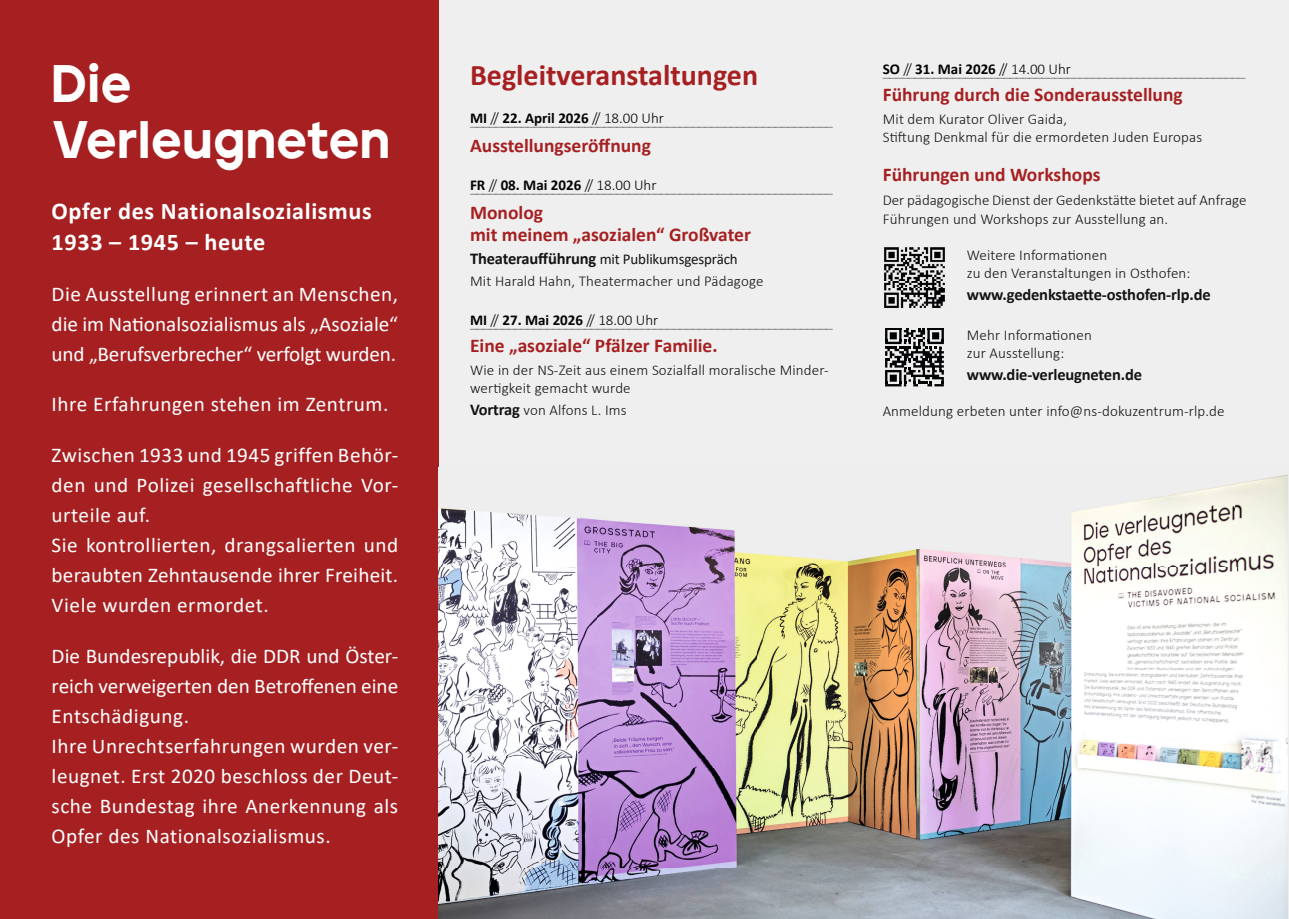
<style>
.page{position:relative;width:1289px;height:919px;background:#fff}
.page>*{position:absolute;margin:0;border:0;box-sizing:border-box;transform-origin:0 0}
.t1{font:900 52.5px/55.5px "Jeko";letter-spacing:.005em;color:#fff;scale:.95 1}
.t2{font:700 30px "Calibri";color:#a62022}
.t3{font:700 24px/31.5px "Calibri";letter-spacing:.025em;color:#fff}
.t4{font:21px/30px "Calibri";letter-spacing:.025em;color:#fff}
.t5{font:700 19.5px/22.5px "Calibri";color:#a62022}
.t6{font:700 16.5px "Calibri";letter-spacing:-.01em;color:#131413}
.t7{font:700 16.5px "Calibri";letter-spacing:-.01em;color:#000}
.t8{font:300 15px/18px "Calibri";letter-spacing:.01em;color:#131413}
.t9{font:300 15px "Calibri";color:#686867}
.t10{font:700 15px "Calibri";color:#010305}
.t11{font:300 15px "Calibri";color:#010305}
.t12{font:300 15px "Calibri";letter-spacing:.01em;color:#000}
.s1{font-weight:300}
.s2{font-weight:700;color:#010305}
.s3{font-weight:700}
.s4{font-weight:700;font-size:16.5px}
.s5{font-weight:400}
</style>
<div class="page">
<div style="left:0;top:0;width:1288px;height:918px;background:#efefef"></div>
<div style="left:0;top:0;width:438px;height:918px;background:#a62022"></div>
<img style="left:884px;top:247px;width:61px;height:61px">
<img style="left:884px;top:249px;width:61px;height:10px">
<img style="left:884px;top:267px;width:61px;height:13px">
<img style="left:884px;top:289px;width:61px;height:14px">
<svg style="left:885px;top:328px;width:59px;height:59px"></svg>
<img style="left:438px;top:475px;width:850px;height:443px">
<h1 class="t1" style="left:52px;top:56px;width:358px">Die<br>Verleugneten</h1>
<p class="t3" style="left:52px;top:195px;width:322px">Opfer des Nationalsozialismus<br>1933 – 1945 – heute</p>
<p class="t4" style="left:52px;top:279px;width:348px;text-align:justify">Die Ausstellung erinnert an Menschen, die im Nationalsozialismus als „Asoziale“ und „Berufsverbrecher“ verfolgt wurden.</p>
<p class="t4" style="left:52px;top:388px;width:338px">Ihre Erfahrungen stehen im Zentrum.</p>
<p class="t4" style="left:52px;top:439px;width:348px">Zwischen 1933 und 1945 griffen Behör&shy;den und Polizei gesellschaftliche Vor&shy;urteile auf.<br>Sie kontrollierten, drangsalierten und beraubten Zehntausende ihrer Freiheit.<br>Viele wurden ermordet.</p>
<p class="t4" style="left:52px;top:640px;width:348px">Die Bundesrepublik, die DDR und Öster&shy;reich verweigerten den Betroffenen eine Entschädigung.<br>Ihre Unrechtserfahrungen wurden ver&shy;leugnet. Erst 2020 beschloss der Deut&shy;sche Bundestag ihre Anerkennung als Opfer des Nationalsozialismus.</p>
<h2 class="t2" style="left:470px;top:54px;width:289px">Begleitveranstaltungen</h2>
<p class="t10" style="left:470px;top:107px;width:195px">MI <span class="s1">//</span> 22. April 2026 <span class="s1">// 18.00 Uhr</span></p>
<p class="t9" style="left:470px;top:110px;width:364px">_________________________________________________________</p>
<p class="t5" style="left:470px;top:134px;width:182px">Ausstellungseröffnung</p>
<p class="t9" style="left:470px;top:177px;width:364px"><span class="s2">F</span>_________________________________________________________</p>
<p class="t11" style="left:477px;top:176px;width:181px"><span class="s3">R</span> // <span class="s3">08. Mai 2026</span> // 18.00 Uhr</p>
<p class="t5" style="left:470px;top:201px;width:282px">Monolog<br>mit meinem „asozialen“ Großvater</p>
<p class="t8" style="left:470px;top:247px;width:295px;line-height:22.5px"><span class="s4">Theateraufführung</span> <span class="s5">mit Publikumsgespräch<br></span>Mit Harald Hahn, Theatermacher und Pädagoge</p>
<p class="t10" style="left:470px;top:309px;width:190px">MI <span class="s1">//</span> 27. Mai 2026 <span class="s1">// 18.00 Uhr</span></p>
<p class="t9" style="left:470px;top:312px;width:364px">_________________________________________________________</p>
<p class="t5" style="left:470px;top:334px;width:249px">Eine „asoziale“ Pfälzer Familie.</p>
<p class="t8" style="left:470px;top:360px;width:360px">Wie in der NS-Zeit aus einem Sozialfall moralische Minder&shy;wertigkeit gemacht wurde</p>
<p class="t8" style="left:470px;top:401px;width:158px"><span class="s4">Vortrag</span> von Alfons L. Ims</p>
<p class="t11" style="left:889px;top:60px;width:183px"><span class="s3">O</span> // <span class="s3">31. Mai 2026</span> // 14.00 Uhr</p>
<p class="t5" style="left:882px;top:83px;width:301px">Führung durch die Sonderausstellung</p>
<p class="t8" style="left:882px;top:109px;width:321px">Mit dem Kurator Oliver Gaida,<br>Stiftung Denkmal für die ermordeten Juden Europas</p>
<p class="t5" style="left:882px;top:163px;width:219px">Führungen und Workshops</p>
<p class="t8" style="left:882px;top:191px;width:365px">Der pädagogische Dienst der Gedenkstätte bietet auf Anfrage<br>Führungen und Workshops zur Ausstellung an.</p>
<p class="t8" style="left:966px;top:245px;width:225px">Weitere Informationen<br>zu den Veranstaltungen in Osthofen:</p>
<p class="t6" style="left:966px;top:283px;width:245px">www.gedenkstaette-osthofen-rlp.de</p>
<p class="t9" style="left:882px;top:61px;width:364px"><span class="s2">S</span>_________________________________________________________</p>
<p class="t8" style="left:966px;top:325px;width:127px">Mehr Informationen</p>
<p class="t12" style="left:966px;top:343px;width:99px">zur Ausstellung:</p>
<p class="t7" style="left:966px;top:363px;width:177px">www.die-verleugneten.de</p>
<p class="t8" style="left:882px;top:402px;width:343px">Anmeldung erbeten unter info@ns-dokuzentrum-rlp.de</p>
</div>
